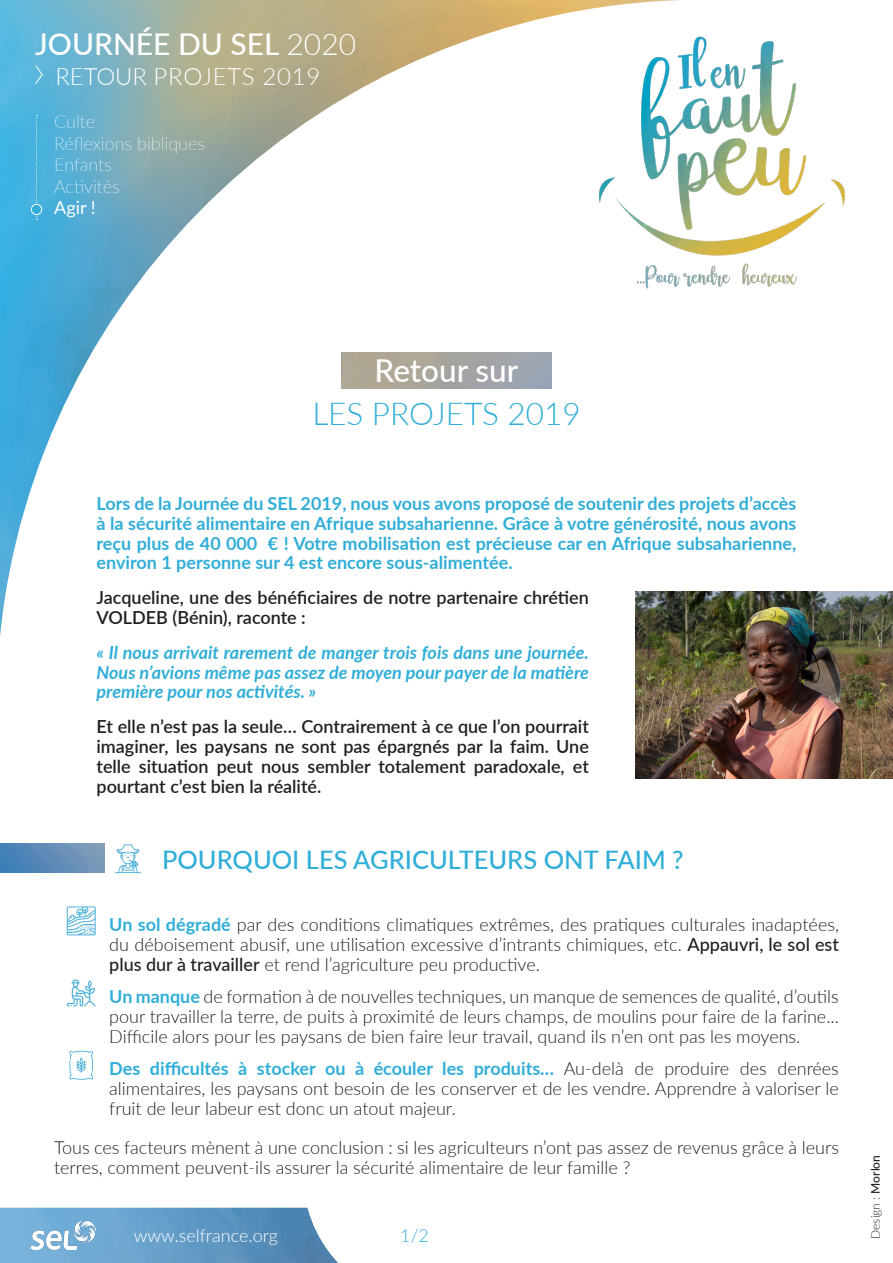
<style>
.page{position:relative;width:893px;height:1263px;background:#fff}
.page>*{position:absolute;margin:0;border:0;box-sizing:border-box;transform-origin:0 0}
.t1{font:300 31.5px/43.5px "Lato";color:#31aed8;text-align:center}
.t2{font:500 30px "Lato";color:#fff}
.SECTIONS{font:500 25.5px "Lato";color:#31aed8}
.t3{font:300 24px "Lato";letter-spacing:.03em;color:#fff}
.LISTES{font:300 18px/19.8px "Lato";color:#231f20;text-align:justify}
.INTRO{font:700 18px/19.8px "Lato";color:#31aed8;text-align:justify}
.INTRO-2{font:600 18px/19.8px "Lato";color:#231f20}
.INTRO-3{font:italic 700 18px/19.8px "Lato";color:#31aed8;text-align:justify}
.t4{font:100 18px "Lato";color:#fff}
.t5{font:300 18px "Lato";color:#fff}
.t6{font:18px "Lato";color:#fff}
.t7{font:300 18px "Lato";color:#31aed8}
.t8{font:300 12px "Lato";color:#231f20}
.s1{font-weight:300}
.s2{font-size:23.85px}
.s3{font-weight:500;color:#fff}
.s4{font-weight:700;color:#31aed8}
.s5{font-weight:500}
</style>
<div class="page">
<svg style="left:0;top:591px;width:893px;height:489px"></svg>
<img style="left:0;top:0;width:683px;height:637px">
<img style="left:0;top:1208px;width:305px;height:55px">
<svg style="left:305px;top:1207px;width:33px;height:56px"></svg>
<img style="left:31px;top:1221px;width:64px;height:28px">
<svg style="left:34px;top:65px;width:9px;height:20px"></svg>
<svg style="left:36px;top:115px;width:2px;height:105px"></svg>
<div style="left:31px;top:204px;width:11px;height:11px;background:#31aed8;border-radius:50%"></div>
<div style="left:31px;top:204px;width:11px;height:11px;border:1px solid #fff;border-radius:50%"></div>
<img style="left:571px;top:0;width:274px;height:325px">
<p class="t2" style="left:35px;top:23px;width:322px">JOURNÉE DU SEL <span class="s1">2020</span></p>
<p class="t3" style="left:55px;top:59px;width:267px"><span class="s2">RETOUR</span> PROJETS 2019</p>
<p class="t4" style="left:54px;top:109px;width:43px">Culte</p>
<p class="t4" style="left:54px;top:131px;width:152px">Réflexions bibliques</p>
<p class="t4" style="left:54px;top:152px;width:59px">Enfants</p>
<p class="t4" style="left:54px;top:174px;width:67px">Activités</p>
<p class="t6" style="left:54px;top:195px;width:43px">Agir !</p>
<p class="t1" style="left:312px;top:347px;width:270px"><span class="s3">Retour sur<br></span>LES PROJETS 2019</p>
<p class="INTRO" style="left:97px;top:493px;width:701px">Lors de la Journée du SEL 2019, nous vous avons proposé de soutenir des projets d’accès à la sécurité alimentaire en Afrique subsaharienne. Grâce à votre générosité, nous avons reçu plus de 40 000 € ! Votre mobilisation est précieuse car en Afrique subsaharienne, environ 1 personne sur 4 est encore sous-alimentée.</p>
<p class="INTRO-2" style="left:97px;top:587px;width:494px">Jacqueline, une des bénéficiaires de notre partenaire chrétien<br>VOLDEB (Bénin), raconte :</p>
<p class="INTRO-3" style="left:97px;top:641px;width:494px">« Il nous arrivait rarement de manger trois fois dans une journée.<br>Nous n’avions même pas assez de moyen pour payer de la matière première pour nos activités. »</p>
<p class="INTRO-2" style="left:97px;top:716px;width:494px;text-align:justify">Et elle n’est pas la seule… Contrairement à ce que l’on pourrait imaginer, les paysans ne sont pas épargnés par la faim. Une telle situation peut nous sembler totalement paradoxale, et pourtant c’est bien la réalité.</p>
<p class="SECTIONS" style="left:162px;top:841px;width:523px">POURQUOI LES AGRICULTEURS ONT FAIM ?</p>
<p class="LISTES" style="left:109px;top:914px;width:731px"><span class="s4">Un sol dégradé</span> par des conditions climatiques extrêmes, des pratiques culturales inadaptées, du déboisement abusif, une utilisation excessive d’intrants chimiques, etc. <span class="s5">Appauvri, le sol est plus dur à travailler</span> et rend l’agriculture peu productive.</p>
<p class="LISTES" style="left:109px;top:986px;width:731px"><span class="s4">Un manque</span> de formation à de nouvelles techniques, un manque de semences de qualité, d’outils pour travailler la terre, de puits à proximité de leurs champs, de moulins pour faire de la farine...<br>Difficile alors pour les paysans de bien faire leur travail, quand ils n’en ont pas les moyens.</p>
<p class="LISTES" style="left:109px;top:1058px;width:731px"><span class="s4">Des difficultés à stocker ou à écouler les produits…</span> Au-delà de produire des denrées alimentaires, les paysans ont besoin de les conserver et de les vendre. Apprendre à valoriser le fruit de leur labeur est donc un atout majeur.</p>
<p class="LISTES" style="left:54px;top:1137px;width:786px">Tous ces facteurs mènent à une conclusion : si les agriculteurs n’ont pas assez de revenus grâce à leurs terres, comment peuvent-ils assurer la sécurité alimentaire de leur famille ?</p>
<p class="t5" style="left:134px;top:1223px;width:146px">www.selfrance.org</p>
<p class="t7" style="left:400px;top:1223px;width:30px">1/2</p>
<p class="t8" style="left:867px;top:1239px;width:85px;rotate:-90deg">Design : <span class="s5">Morlon</span></p>
</div>
